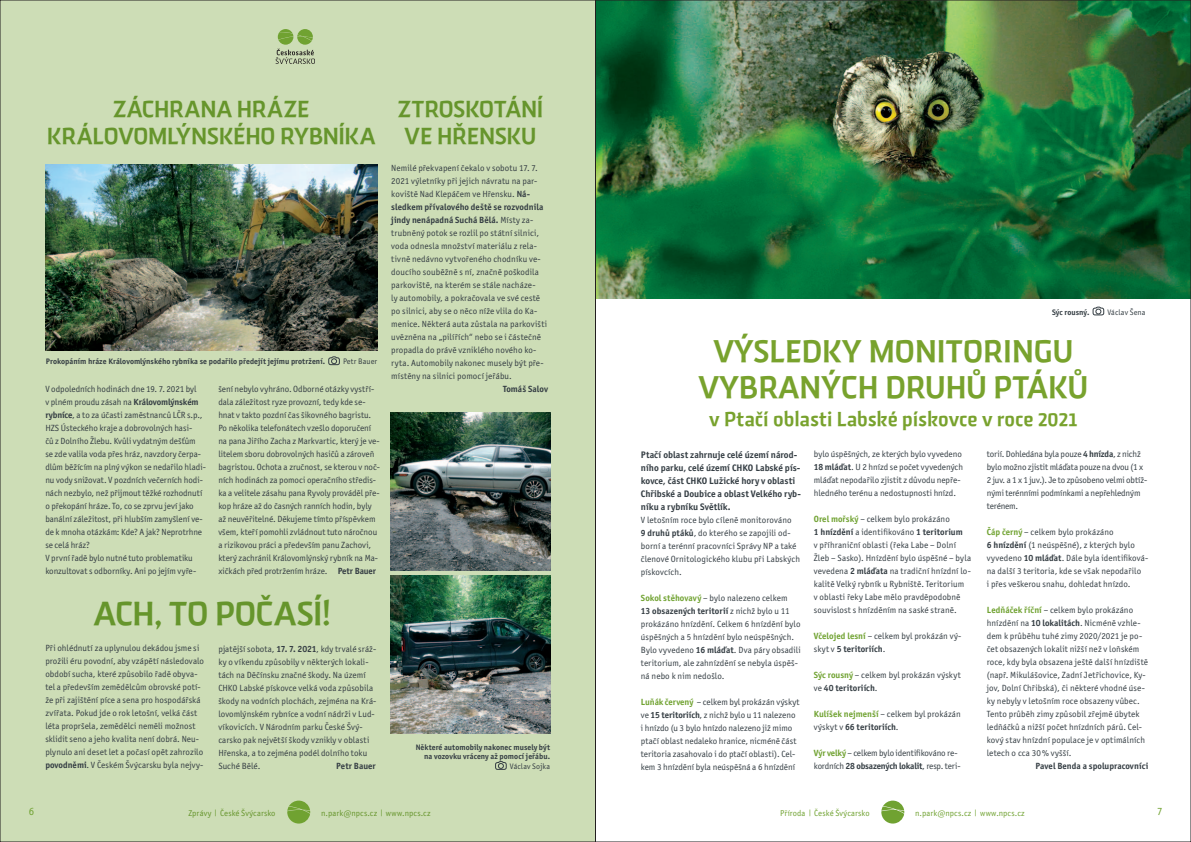
<style>
.page{position:relative;width:1191px;height:842px;background:#fff}
.page>*{position:absolute;margin:0;border:0;box-sizing:border-box;transform-origin:0 0}
.t1{font:500 33px "Skog Sans";letter-spacing:-.015em;color:#66952c}
.t2{font:500 31px/36px "Skog Sans";color:#78a22d;text-align:center}
.t3{font:500 23px/27.6px "Skog Sans";letter-spacing:-.015em;color:#66952c;text-align:center}
.t4{font:500 20px "Skog Sans";color:#78a22d}
.t5{font:11px "ITC Officina Sans LTCE";color:#70a231}
.t6{font:700 9.5px/13px "ITC Officina Sans LTCE";letter-spacing:.005em;color:#343d43}
.t7{font:9px/13px "ITC Officina Sans LTCE";letter-spacing:.01em;color:#343d43}
.t8{font:9px/13px "ITC Officina Sans LTCE";letter-spacing:-.01em;color:#343d43}
.t9{font:700 9px "ITC Officina Sans LTCE";color:#343d43}
.t10{font:8.5px "ITC Officina Sans LTCE";letter-spacing:.02em;color:#70a231}
.t11{font:8.5px "ITC Officina Sans LTCE";letter-spacing:.02em;color:#66952c}
.t12{font:700 8px/9.6px "ITC Officina Sans LTCE";letter-spacing:.01em;color:#343d43;text-align:right}
.t13{font:8px "ITC Officina Sans LTCE";letter-spacing:.015em;color:#343d43}
.s1{font-weight:700}
.s2{font-weight:700;color:#70a231}
.s3{font-family:"Dosis"}
</style>
<div class="page">
<div style="left:0;top:0;width:595px;height:842px;background:#cdddb6"></div>
<svg style="left:275px;top:29px;width:40px;height:35px"></svg>
<svg style="left:881px;top:801px;width:23px;height:22px"></svg>
<svg style="left:287px;top:801px;width:23px;height:22px"></svg>
<svg style="left:495px;top:761px;width:12px;height:9px"></svg>
<img style="left:391px;top:412px;width:159px;height:158px">
<img style="left:391px;top:575px;width:159px;height:158px">
<svg style="left:328px;top:356px;width:12px;height:9px"></svg>
<img style="left:45px;top:165px;width:332px;height:185px">
<img style="left:597px;top:2px;width:592px;height:297px">
<svg style="left:1092px;top:306px;width:12px;height:10px"></svg>
<h3 class="t3" style="left:47px;top:96px;width:330px">ZÁCHRANA HRÁZE<br>KRÁLOVOMLÝNSKÉHO RYBNÍKA</h3>
<p class="t12" style="left:46px;top:357px;width:281px">Prokopáním hráze Královomlýnského rybníka se podařilo předejít jejímu protržení.</p>
<p class="t13" style="left:343px;top:358px;width:36px">Petr Bauer</p>
<p class="t7" style="left:45px;top:383px;width:162px">V odpoledních hodinách dne 19. 7. 2021 byl<br>v plném proudu zásah na <span class="s1">Královomlýnském rybníce</span>, a to za účasti zaměstnanců LČR s.p., HZS Ústeckého kraje a dobrovolných hasi-<br>čů z Dolního Žlebu. Kvůli vydatným dešťům<br>se zde valila voda přes hráz, navzdory čerpa&shy;dlům běžícím na plný výkon se nedařilo hladi&shy;nu vody snižovat. V pozdních večerních hodi&shy;nách nezbylo, než přijmout těžké rozhodnutí o překopání hráze. To, co se zprvu jeví jako banální záležitost, při hlubším zamyšlení ve&shy;de k mnoha otázkám: Kde? A jak? Neprotrhne se celá hráz?<br>V první řadě bylo nutné tuto problematiku konzultovat s odborníky. Ani po jejím vyře-</p>
<p class="t7" style="left:218px;top:383px;width:163px">šení nebylo vyhráno. Odborné otázky vystří&shy;dala záležitost ryze provozní, tedy kde se&shy;hnat v takto pozdní čas šikovného bagristu.<br>Po několika telefonátech vzešlo doporučení na pana Jiřího Zacha z Markvartic, který je ve&shy;litelem sboru dobrovolných hasičů a zároveň bagristou. Ochota a zručnost, se kterou v noč&shy;ních hodinách za pomoci operačního středis&shy;ka a velitele zásahu pana Ryvoly prováděl pře&shy;kop hráze až do časných ranních hodin, byly až neuvěřitelné. Děkujeme tímto příspěvkem všem, kteří pomohli zvládnout tuto náročnou a rizikovou práci a především panu Zachovi, který zachránil Královomlýnský rybník na Ma&shy;xičkách před protržením hráze. <span class="s1">Petr Bauer</span></p>
<h1 class="t1" style="left:94px;top:599px;width:239px">ACH, TO POČASÍ!</h1>
<p class="t7" style="left:45px;top:643px;width:160px">Při ohlédnutí za uplynulou dekádou jsme si prožili éru povodní, aby vzápětí následovalo období sucha, které způsobilo řadě obyva&shy;tel a především zemědělcům obrovské potí&shy;že při zajištění píce a sena pro hospodářská zvířata. Pokud jde o rok letošní, velká část léta propršela, zemědělci neměli možnost sklidit seno a jeho kvalita není dobrá. Neu&shy;plynulo ani deset let a počasí opět zahrozilo <span class="s1">povodněmi</span>. V Českém Švýcarsku byla nejvy-</p>
<p class="t7" style="left:218px;top:643px;width:160px">pjatější sobota, <span class="s1">17. 7. 2021</span>, kdy trvalé sráž&shy;ky o víkendu způsobily v některých lokali&shy;tách na Děčínsku značné škody. Na území CHKO Labské pískovce velká voda způsobila škody na vodních plochách, zejména na Krá&shy;lovomlýnském rybníce a vodní nádrži v Lud&shy;víkovicích. V Národním parku České Švý&shy;carsko pak největší škody vznikly v oblasti Hřenska, a to zejména podél dolního toku Suché Bělé.</p>
<p class="t9" style="left:336px;top:762px;width:41px">Petr Bauer</p>
<h3 class="t3" style="left:397px;top:96px;width:148px">ZTROSKOTÁNÍ<br>VE HŘENSKU</h3>
<p class="t7" style="left:391px;top:163px;width:157px">Nemilé překvapení čekalo v sobotu 17. 7.<br>2021 výletníky při jejich návratu na par&shy;koviště Nad Klepáčem ve Hřensku. <span class="s1">Ná&shy;sledkem přívalového deště se rozvodnila jindy nenápadná Suchá Bělá.</span> Místy za&shy;trubněný potok se rozlil po státní silnici, voda odnesla množství materiálu z rela&shy;tivně nedávno vytvořeného chodníku ve&shy;doucího souběžně s ní, značně poškodila parkoviště, na kterém se stále nacháze-<br>ly automobily, a pokračovala ve své cestě po silnici, aby se o něco níže vlila do Ka&shy;menice. Některá auta zůstala na parkovišti uvězněna na „pilířích“ nebo se i částečně propadla do právě vzniklého nového ko&shy;ryta. Automobily nakonec musely být pře&shy;místěny na silnici pomocí jeřábu.</p>
<p class="t9" style="left:503px;top:386px;width:46px">Tomáš Salov</p>
<p class="t12" style="left:416px;top:743px;width:136px">Některé automobily nakonec musely být na vozovku vráceny až pomocí jeřábu.</p>
<p class="t13" style="left:510px;top:763px;width:42px">Václav Sojka</p>
<p class="t12" style="left:1052px;top:308px;width:39px">Sýc rousný.</p>
<p class="t13" style="left:1107px;top:309px;width:40px">Václav Šena</p>
<h2 class="t2" style="left:698px;top:335px;width:391px">VÝSLEDKY MONITORINGU<br>VYBRANÝCH DRUHŮ PTÁKŮ</h2>
<h3 class="t4" style="left:709px;top:411px;width:370px">v Ptačí oblasti Labské pískovce v roce 2021</h3>
<p class="t6" style="left:641px;top:449px;width:162px">Ptačí oblast zahrnuje celé území národ&shy;ního parku, celé území CHKO Labské pís&shy;kovce, část CHKO Lužické hory v oblasti Chřibské a Doubice a oblast Velkého ryb&shy;níku a rybníku Světlík.</p>
<p class="t7" style="left:641px;top:514px;width:161px">V letošním roce bylo cíleně monitorováno<br><span class="s1">9 druhů ptáků</span>, do kterého se zapojili od&shy;borní a terénní pracovníci Správy NP a také členové Ornitologického klubu při Labských pískovcích.</p>
<p class="t7" style="left:641px;top:592px;width:161px"><span class="s2">Sokol stěhovavý</span> – bylo nalezeno celkem<br><span class="s1">13 obsazených teritorií</span> z nichž bylo u 11 prokázáno hnízdění. Celkem 6 hnízdění bylo úspěšných a 5 hnízdění bylo neúspěšných.<br>Bylo vyvedeno <span class="s1">16 mláďat</span>. Dva páry obsadili teritorium, ale zahnízdění se nebyla úspěš&shy;ná nebo k nim nedošlo.</p>
<p class="t7" style="left:641px;top:696px;width:160px"><span class="s2">Luňák červený</span> – celkem byl prokázán výskyt ve <span class="s1">15 teritoriích</span>, z nichž bylo u 11 nalezeno i hnízdo (u 3 bylo hnízdo nalezeno již mimo ptačí oblast nedaleko hranice, nicméně část teritoria zasahovalo i do ptačí oblasti). Cel&shy;kem 3 hnízdění byla neúspěšná a 6 hnízdění</p>
<p class="t7" style="left:814px;top:448px;width:151px">bylo úspěšných, ze kterých bylo vyvedeno <span class="s1">18 mláďat</span>. U 2 hnízd se počet vyvedených mláďat nepodařilo zjistit z důvodu nepře&shy;hledného terénu a nedostupnosti hnízd.</p>
<p class="t7" style="left:814px;top:513px;width:159px"><span class="s2">Orel mořský</span> – celkem bylo prokázáno<br><span class="s1">1 hnízdění</span> a identifikováno <span class="s1">1 teritorium<br></span>v příhraniční oblasti (řeka Labe – Dolní Žleb – Sasko). Hnízdění bylo úspěšné – byla vevedena <span class="s1">2 mláďata</span> na tradiční hnízdní lo&shy;kalitě Velký rybník u Rybniště. Teritorium<br>v oblasti řeky Labe mělo pravděpodobně souvislost s hnízděním na saské straně.</p>
<p class="t7" style="left:814px;top:630px;width:149px"><span class="s2">Včelojed lesní</span> – celkem byl prokázán vý&shy;skyt v <span class="s1">5 teritoriích</span>.</p>
<p class="t7" style="left:814px;top:669px;width:148px"><span class="s2">Sýc rousný</span> – celkem byl prokázán výskyt ve <span class="s1">40 teritoriích</span>.</p>
<p class="t7" style="left:814px;top:708px;width:148px"><span class="s2">Kulíšek nejmenší</span> – celkem byl prokázán výskyt v <span class="s1">66 teritoriích</span>.</p>
<p class="t8" style="left:814px;top:747px;width:148px"><span class="s2">Výr velký</span> – celkem bylo identifikováno re&shy;kordních <span class="s1">28 obsazených lokalit</span>, resp. teri-</p>
<p class="t8" style="left:986px;top:448px;width:162px">torií. Dohledána byla pouze <span class="s1">4 hnízda</span>, z nichž bylo možno zjistit mláďata pouze na dvou (1 x 2 juv. a 1 x 1 juv.). Je to způsobeno velmi obtíž&shy;nými terénními podmínkami a nepřehledným terénem.</p>
<p class="t7" style="left:986px;top:526px;width:163px"><span class="s2">Čáp černý</span> – celkem bylo prokázáno<br><span class="s1">6 hnízdění</span> (1 neúspěšné), z kterých bylo vyvedeno <span class="s1">10 mláďat</span>. Dále byla identifiková&shy;na další 3 teritoria, kde se však nepodařilo<br>i přes veškerou snahu, dohledat hnízdo.</p>
<p class="t7" style="left:986px;top:604px;width:163px"><span class="s2">Ledňáček říční</span> – celkem bylo prokázáno hnízdění na <span class="s1">10 lokalitách</span>. Nicméně vzhle&shy;dem k průběhu tuhé zimy 2020/2021 je po&shy;čet obsazených lokalit nižší než v loňském roce, kdy byla obsazena ještě další hnízdiště (např. Mikulášovice, Zadní Jetřichovice, Ky&shy;jov, Dolní Chřibská), či některé vhodné úse&shy;ky nebyly v letošním roce obsazeny vůbec.<br>Tento průběh zimy způsobil zřejmě úbytek ledňáčků a nižší počet hnízdních párů. Cel&shy;kový stav hnízdní populace je v optimálních letech o cca 30 % vyšší.</p>
<p class="t9" style="left:1035px;top:763px;width:114px">Pavel Benda a spolupracovníci</p>
<p class="t5" style="left:29px;top:807px;width:7px">6</p>
<p class="t11" style="left:188px;top:810px;width:89px">Zprávy <span class="s3">|</span> České Švýcarsko</p>
<p class="t11" style="left:321px;top:810px;width:111px">n.park@npcs.cz <span class="s3">|</span> www.npcs.cz</p>
<p class="t10" style="left:780px;top:810px;width:91px">Příroda <span class="s3">|</span> České Švýcarsko</p>
<p class="t10" style="left:915px;top:810px;width:111px">n.park@npcs.cz <span class="s3">|</span> www.npcs.cz</p>
<p class="t5" style="left:1157px;top:807px;width:7px">7</p>
</div>
